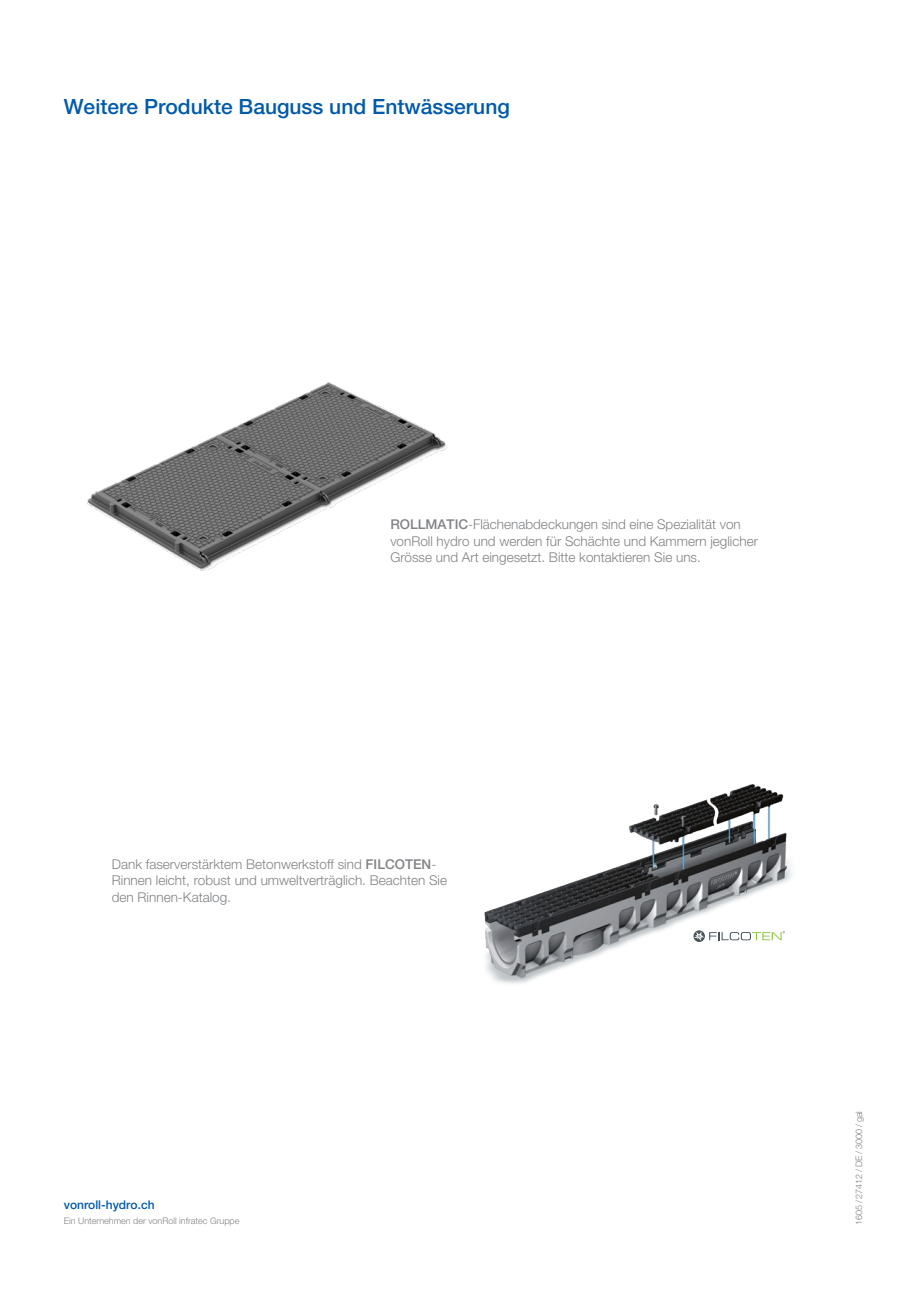
<style>
.page{position:relative;width:919px;height:1289px;background:#fff}
.page>*{position:absolute;margin:0;border:0;box-sizing:border-box;transform-origin:0 0}
.t1{font:500 21px "Helvetica Neue";color:#015aaa}
.t2{font:300 13.5px/16.2px "Helvetica Neue";color:#808285}
.t3{font:500 12px "Helvetica Neue";color:#015aaa}
.t4{font:300 9px "Helvetica Neue";color:#808285}
.s1{font-weight:500}
</style>
<div class="page">
<img style="left:484px;top:784px;width:308px;height:200px">
<img style="left:87px;top:382px;width:361px;height:189px">
<svg style="left:693px;top:930px;width:11px;height:12px"></svg>
<svg style="left:694px;top:931px;width:90px;height:9px"></svg>
<h1 class="t1" style="left:64px;top:94px;width:447px">Weitere Produkte Bauguss und Entwässerung</h1>
<p class="t2" style="left:390px;top:516px;width:369px"><span class="s1">ROLLMATIC</span>-Flächenabdeckungen sind eine Spezialität von vonRoll hydro und werden für Schächte und Kammern jeglicher<br>Grösse und Art eingesetzt. Bitte kontaktieren Sie uns.</p>
<p class="t2" style="left:112px;top:856px;width:337px">Dank faserverstärktem Betonwerkstoff sind <span class="s1">FILCOTEN</span>-<br>Rinnen leicht, robust und umweltverträglich. Beachten Sie den Rinnen-Katalog.</p>
<p class="t3" style="left:64px;top:1197px;width:92px">vonroll-hydro.ch</p>
<p class="t4" style="left:64px;top:1214px;width:177px">Ein Unternehmen der vonRoll infratec Gruppe</p>
<p class="t4" style="left:853px;top:1225px;width:116px;rotate:-90deg">1605 / 27412 / DE / 3000 / gal</p>
</div>
